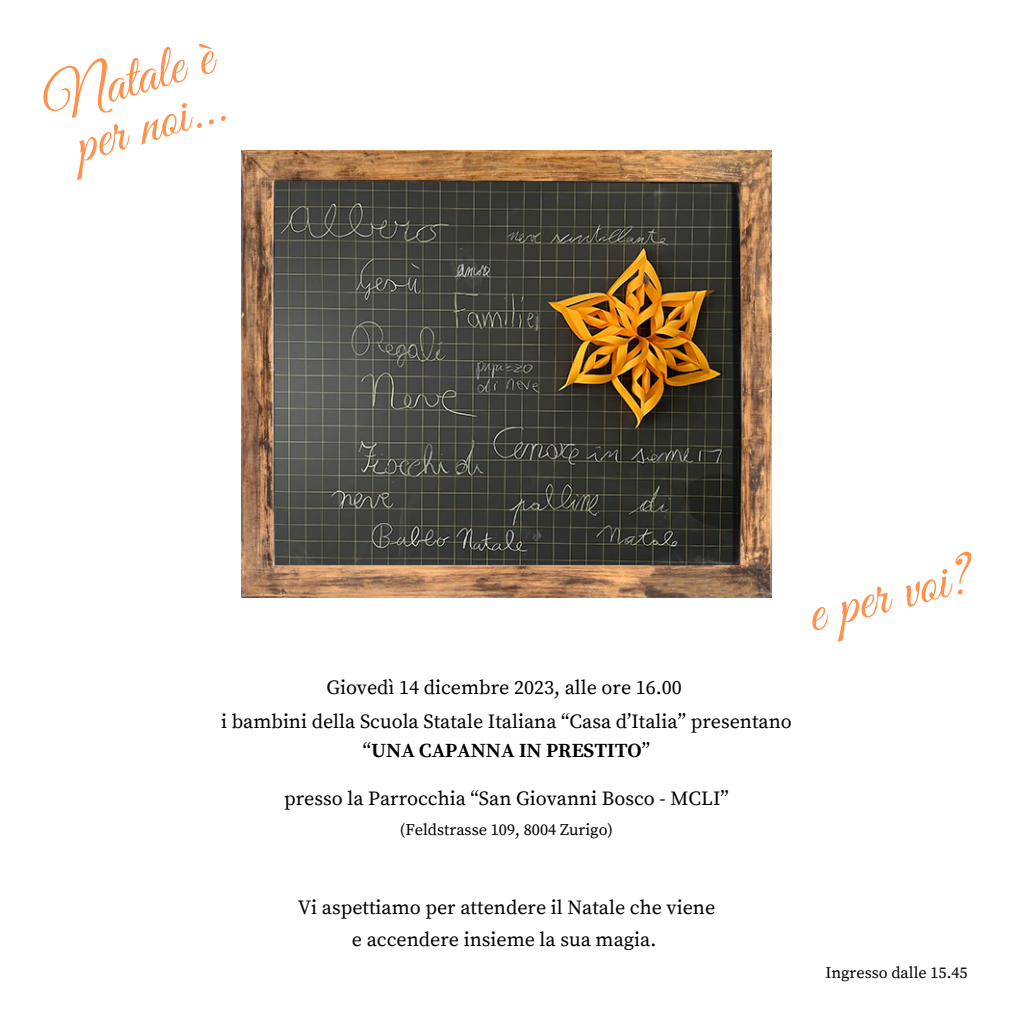
<style>
.page{position:relative;width:1013px;height:1013px;background:#fff}
.page>*{position:absolute;margin:0;border:0;box-sizing:border-box;transform-origin:0 0}
.t1{font:60.38px "Great Vibes";color:#ff914d}
.t2{font:59.62px "Great Vibes";color:#ff914d}
.t3{font:20px "Source Serif Pro";color:#000}
.t4{font:700 20px "Source Serif Pro";color:#000}
.t5{font:16.25px "Source Serif Pro";color:#000}
.s1{font-weight:400}
</style>
<div class="page">
<img style="left:241px;top:150px;width:531px;height:448px">
<p class="t2" style="left:35px;top:71px;width:175px;rotate:-16deg">Natale è</p>
<p class="t2" style="left:66px;top:113px;width:155px;rotate:-16deg">per noi...</p>
<p class="t3" style="left:326px;top:676px;width:357px">Giovedì 14 dicembre 2023, alle ore 16.00</p>
<p class="t3" style="left:221px;top:709px;width:572px">i bambini della Scuola Statale Italiana “Casa d’Italia” presentano</p>
<p class="t4" style="left:363px;top:738px;width:289px"><span class="s1">“</span>UNA CAPANNA IN PRESTITO<span class="s1">”</span></p>
<p class="t3" style="left:284px;top:786px;width:446px">presso la Parrocchia “San Giovanni Bosco - MCLI”</p>
<p class="t5" style="left:400px;top:820px;width:215px">(Feldstrasse 109, 8004 Zurigo)</p>
<p class="t1" style="left:799px;top:581px;width:168px;rotate:-14deg">e per voi?</p>
<p class="t3" style="left:298px;top:895px;width:419px">Vi aspettiamo per attendere il Natale che viene</p>
<p class="t3" style="left:352px;top:927px;width:306px">e accendere insieme la sua magia.</p>
<p class="t5" style="left:825px;top:962px;width:144px">Ingresso dalle 15.45</p>
</div>
